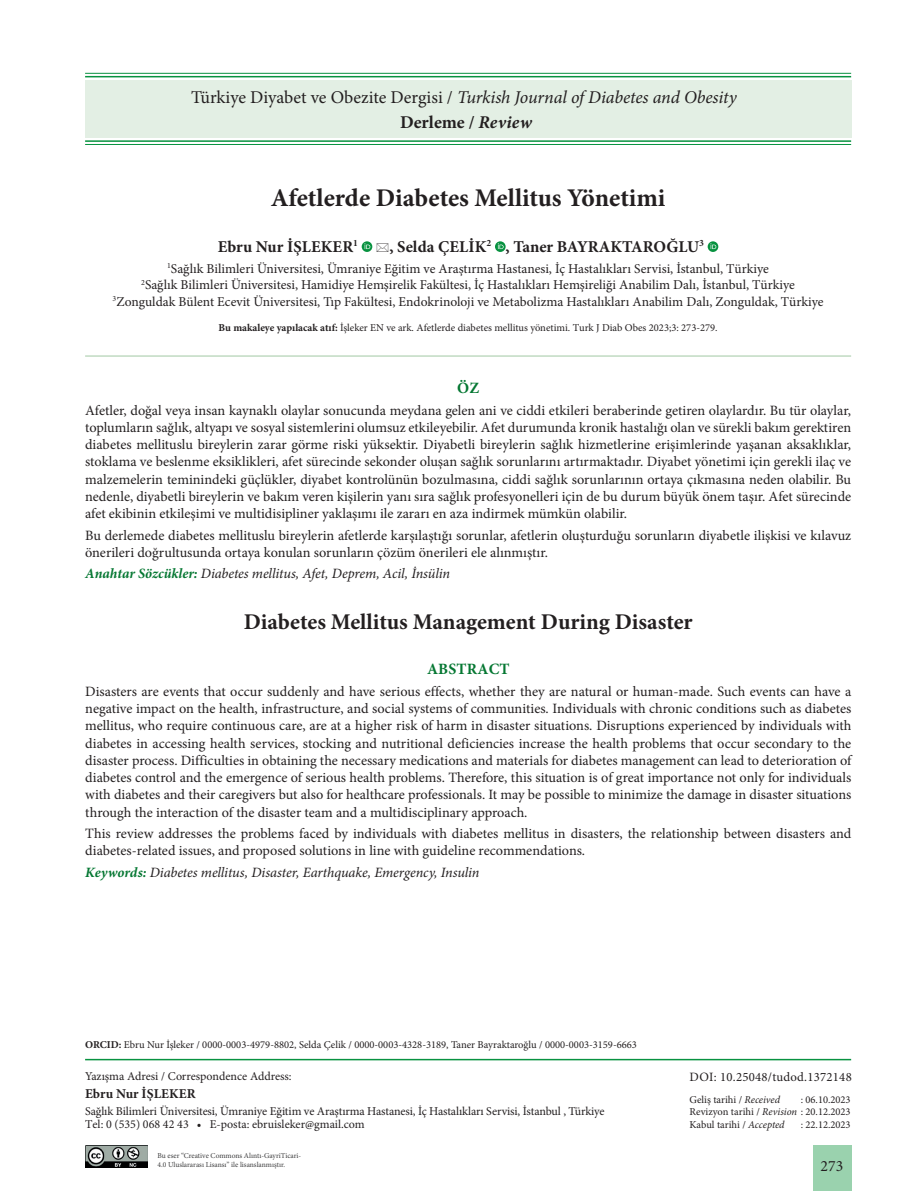
<style>
.page{position:relative;width:915px;height:1191px;background:#fff}
.page>*{position:absolute;margin:0;border:0;box-sizing:border-box;transform-origin:0 0}
.t1{font:700 25.5px "Minion Pro";color:#231f20}
.t2{font:700 22.5px "Minion Pro";color:#231f20}
.t3{font:italic 18px "Minion Pro";letter-spacing:-.01em;color:#231f20}
.t4{font:700 18px "Minion Pro";color:#231f20}
.t5{font:700 16.5px "Minion Pro";color:#231f20}
.t6{font:700 15.75px "Minion Pro";letter-spacing:.01em;color:#057732}
.t7{font:15.75px "Minion Pro";color:#231f20}
.t8{font:14.25px/17.2px "Minion Pro";color:#231f20;text-align:justify}
.t9{font:italic 14.25px "Minion Pro";letter-spacing:-.005em;color:#231f20}
.t10{font:13.5px/16.5px "Minion Pro";color:#231f20;text-align:center}
.t11{font:700 13.5px "Minion Pro";letter-spacing:.01em;color:#231f20}
.t12{font:12.75px "Minion Pro";letter-spacing:.02em;color:#231f20}
.t13{font:12px/13.5px "Minion Pro";letter-spacing:-.01em;color:#231f20}
.t14{font:10.5px/12.6px "Minion Pro";color:#231f20;text-align:justify}
.t15{font:7.5px/9px "Minion Pro";color:#3e3e3f}
.s1{font-style:normal}
.s2{font-style:italic}
.s3{font-weight:700}
.s4{font-weight:700;color:#057732}
</style>
<div class="page">
<div style="left:85px;top:80px;width:765px;height:57px;background:#e3efe4"></div>
<hr style="left:85px;top:76px;width:765px;height:1px;background:#089240">
<hr style="left:85px;top:140px;width:765px;height:2px;background:#089240">
<hr style="left:85px;top:73px;width:765px;height:1px;background:#089240">
<hr style="left:85px;top:144px;width:765px;height:1px;background:#089240">
<hr style="left:85px;top:1058px;width:765px;height:2px;background:#089240">
<div style="left:812px;top:1145px;width:38px;height:46px;background:#9ad2ae"></div>
<img style="left:85px;top:1145px;width:63px;height:22px">
<hr style="left:85px;top:355px;width:765px;height:2px;background:#c0dbc2">
<svg style="left:495px;top:241px;width:10px;height:11px"></svg>
<svg style="left:707px;top:241px;width:11px;height:11px"></svg>
<svg style="left:361px;top:241px;width:12px;height:11px"></svg>
<p class="t3" style="left:191px;top:85px;width:547px"><span class="s1">Türkiye Diyabet ve Obezite Dergisi /</span> Turkish Journal of Diabetes and Obesity</p>
<p class="t4" style="left:400px;top:110px;width:133px">Derleme / <span class="s2">Review</span></p>
<h1 class="t1" style="left:271px;top:180px;width:396px">Afetlerde Diabetes Mellitus Yönetimi</h1>
<p class="t5" style="left:218px;top:235px;width:142px">Ebru Nur İŞLEKER<sup>1</sup></p>
<p class="t5" style="left:389px;top:235px;width:316px">, Selda ÇELİK<sup>2</sup> , Taner BAYRAKTAROĞLU<sup>3</sup></p>
<p class="t10" style="left:112px;top:260px;width:712px"><sup>1</sup>Sağlık Bilimleri Üniversitesi, Ümraniye Eğitim ve Araştırma Hastanesi, İç Hastalıkları Servisi, İstanbul, Türkiye<br><sup>2</sup>Sağlık Bilimleri Üniversitesi, Hamidiye Hemşirelik Fakültesi, İç Hastalıkları Hemşireliği Anabilim Dalı, İstanbul, Türkiye<br><sup>3</sup>Zonguldak Bülent Ecevit Üniversitesi, Tıp Fakültesi, Endokrinoloji ve Metabolizma Hastalıkları Anabilim Dalı, Zonguldak, Türkiye</p>
<p class="t14" style="left:218px;top:321px;width:500px"><span class="s3">Bu makaleye yapılacak atıf:</span> İşleker EN ve ark. Afetlerde diabetes mellitus yönetimi. Turk J Diab Obes 2023;3: 273-279.</p>
<p class="t6" style="left:457px;top:377px;width:23px">ÖZ</p>
<p class="t8" style="left:85px;top:401px;width:767px">Afetler, doğal veya insan kaynaklı olaylar sonucunda meydana gelen ani ve ciddi etkileri beraberinde getiren olaylardır. Bu tür olaylar, toplumların sağlık, altyapı ve sosyal sistemlerini olumsuz etkileyebilir. Afet durumunda kronik hastalığı olan ve sürekli bakım gerektiren diabetes mellituslu bireylerin zarar görme riski yüksektir. Diyabetli bireylerin sağlık hizmetlerine erişimlerinde yaşanan aksaklıklar, stoklama ve beslenme eksiklikleri, afet sürecinde sekonder oluşan sağlık sorunlarını artırmaktadır. Diyabet yönetimi için gerekli ilaç ve malzemelerin teminindeki güçlükler, diyabet kontrolünün bozulmasına, ciddi sağlık sorunlarının ortaya çıkmasına neden olabilir. Bu nedenle, diyabetli bireylerin ve bakım veren kişilerin yanı sıra sağlık profesyonelleri için de bu durum büyük önem taşır. Afet sürecinde afet ekibinin etkileşimi ve multidisipliner yaklaşımı ile zararı en aza indirmek mümkün olabilir.</p>
<p class="t8" style="left:85px;top:526px;width:767px">Bu derlemede diabetes mellituslu bireylerin afetlerde karşılaştığı sorunlar, afetlerin oluşturduğu sorunların diyabetle ilişkisi ve kılavuz önerileri doğrultusunda ortaya konulan sorunların çözüm önerileri ele alınmıştır.</p>
<p class="t9" style="left:85px;top:564px;width:366px"><span class="s4">Anahtar Sözcükler:</span> Diabetes mellitus, Afet, Deprem, Acil, İnsülin</p>
<h2 class="t2" style="left:244px;top:605px;width:450px">Diabetes Mellitus Management During Disaster</h2>
<p class="t6" style="left:427px;top:658px;width:84px">ABSTRACT</p>
<p class="t8" style="left:85px;top:682px;width:767px">Disasters are events that occur suddenly and have serious effects, whether they are natural or human-made. Such events can have a negative impact on the health, infrastructure, and social systems of communities. Individuals with chronic conditions such as diabetes mellitus, who require continuous care, are at a higher risk of harm in disaster situations. Disruptions experienced by individuals with diabetes in accessing health services, stocking and nutritional deficiencies increase the health problems that occur secondary to the disaster process. Difficulties in obtaining the necessary medications and materials for diabetes management can lead to deterioration of diabetes control and the emergence of serious health problems. Therefore, this situation is of great importance not only for individuals with diabetes and their caregivers but also for healthcare professionals. It may be possible to minimize the damage in disaster situations through the interaction of the disaster team and a multidisciplinary approach.</p>
<p class="t8" style="left:85px;top:825px;width:767px">This review addresses the problems faced by individuals with diabetes mellitus in disasters, the relationship between disasters and diabetes-related issues, and proposed solutions in line with guideline recommendations.</p>
<p class="t9" style="left:85px;top:862px;width:395px"><span class="s4">Keywords:</span> Diabetes mellitus, Disaster, Earthquake, Emergency, Insulin</p>
<p class="t14" style="left:85px;top:1038px;width:553px"><span class="s3">ORCID:</span> Ebru Nur İşleker / 0000-0003-4979-8802, Selda Çelik / 0000-0003-4328-3189, Taner Bayraktaroğlu / 0000-0003-3159-6663</p>
<p class="t13" style="left:85px;top:1069px;width:208px">Yazışma Adresi / Correspondence Address:</p>
<p class="t11" style="left:85px;top:1084px;width:112px">Ebru Nur İŞLEKER</p>
<p class="t13" style="left:85px;top:1104px;width:521px">Sağlık Bilimleri Üniversitesi, Ümraniye Eğitim ve Araştırma Hastanesi, İç Hastalıkları Servisi, İstanbul , Türkiye<br>Tel: 0 (535) 068 42 43 • E-posta: ebruisleker@gmail.com</p>
<p class="t15" style="left:157px;top:1151px;width:145px">Bu eser “Creative Commons Alıntı-GayriTicari-<br>4.0 Uluslararası Lisansı” ile lisanslanmıştır.</p>
<p class="t12" style="left:689px;top:1068px;width:164px">DOI: 10.25048/tudod.1372148</p>
<p class="t14" style="left:689px;top:1093px;width:92px">Geliş tarihi / <span class="s2">Received</span></p>
<p class="t14" style="left:689px;top:1093px;width:162px;text-indent:111px">: 06.10.2023<br>Revizyon tarihi / <span class="s2">Revision</span> : 20.12.2023<br>Kabul tarihi / <span class="s2">Accepted</span></p>
<p class="t14" style="left:800px;top:1118px;width:51px">: 22.12.2023</p>
<p class="t7" style="left:820px;top:1155px;width:24px">273</p>
</div>
